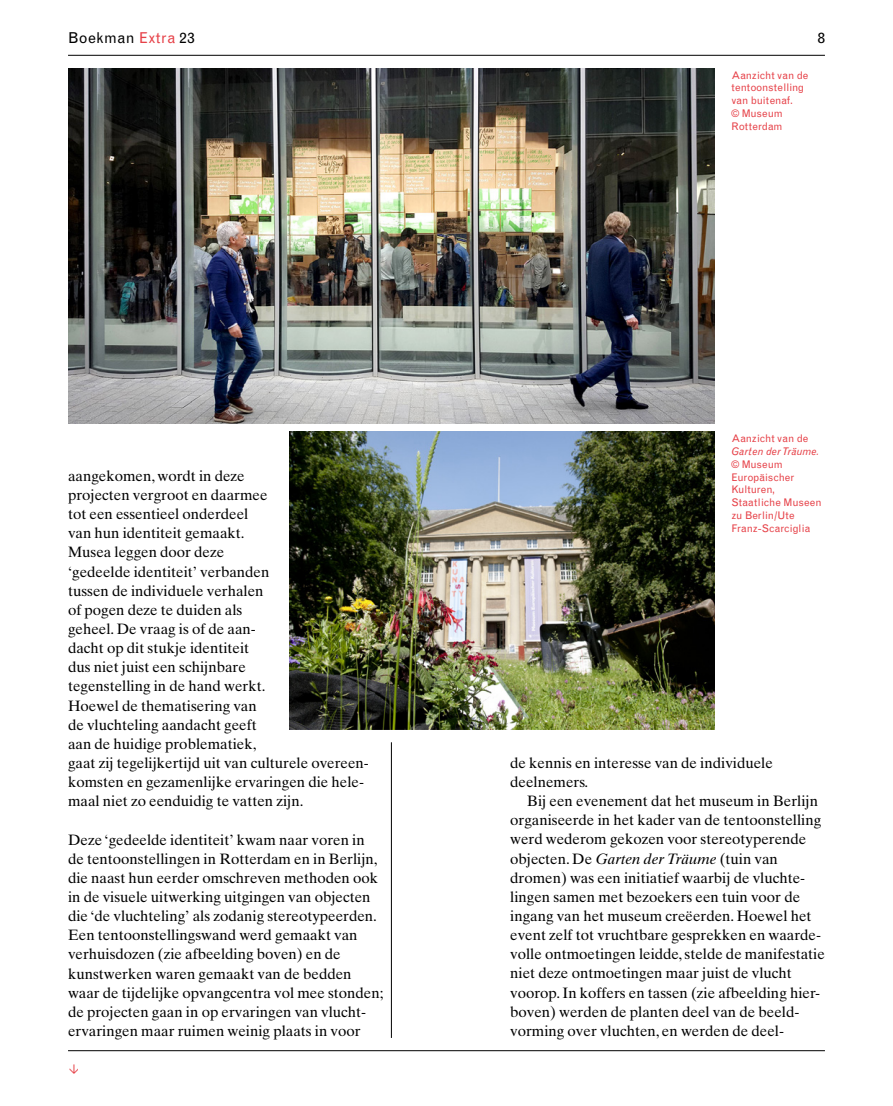
<style>
.page{position:relative;width:893px;height:1106px;background:#fff}
.page>*{position:absolute;margin:0;border:0;box-sizing:border-box;transform-origin:0 0}
.t1{font:15px/19.2px "Times Ten";color:#000}
.t2{font:15px "Grotesque";letter-spacing:.025em;color:#000}
.t3{font:10.5px/12.8px "Grotesque";color:#e64148}
.t4{font:italic 10.5px "Grotesque";color:#e64148}
.s1{color:#e64148}
.s2{font-family:"Times Ten Italic Os F"}
</style>
<div class="page">
<hr style="left:68px;top:55px;width:757px;height:1px;background:#000">
<hr style="left:391px;top:742px;width:1px;height:295px;background:#000">
<hr style="left:68px;top:1050px;width:757px;height:1px;background:#000">
<img style="left:68px;top:68px;width:646px;height:355px">
<img style="left:289px;top:432px;width:425px;height:297px">
<p class="t2" style="left:68px;top:29px;width:128px">Boekman <span class="s1">Extra</span> 23</p>
<p class="t2" style="left:818px;top:29px;width:9px">8</p>
<p class="t1" style="left:68px;top:466px;width:302px">aangekomen, wordt in deze<br>projecten vergroot en daarmee<br>tot een essentieel onderdeel<br>van hun identiteit gemaakt.<br>Musea leggen door deze<br>‘gedeelde identiteit’ verbanden<br>tussen de individuele verhalen<br>of pogen deze te duiden als<br>geheel. De vraag is of de aan-<br>dacht op dit stukje identiteit<br>dus niet juist een schijnbare<br>tegenstelling in de hand werkt.<br>Hoewel de thematisering van<br>de vluchteling aandacht geeft<br>aan de huidige problematiek,<br>gaat zij tegelijkertijd uit van culturele overeen&shy;komsten en gezamenlijke ervaringen die hele&shy;maal niet zo eenduidig te vatten zijn.</p>
<p class="t1" style="left:68px;top:829px;width:317px">Deze ‘gedeelde identiteit’ kwam naar voren in de tentoonstellingen in Rotterdam en in Berlijn, die naast hun eerder omschreven methoden ook in de visuele uitwerking uitgingen van objecten die ‘de vluchteling’ als zodanig stereotypeerden.<br>Een tentoonstellingswand werd gemaakt van verhuisdozen (zie afbeelding boven) en de kunstwerken waren gemaakt van de bedden waar de tijdelijke opvangcentra vol mee stonden; de projecten gaan in op ervaringen van vlucht&shy;ervaringen maar ruimen weinig plaats in voor</p>
<p class="t3" style="left:731px;top:69px;width:79px">Aanzicht van de tentoonstelling van buitenaf.<br>© Museum<br>Rotterdam</p>
<p class="t3" style="left:731px;top:432px;width:79px">Aanzicht van de</p>
<p class="t4" style="left:731px;top:445px;width:90px">Garten der Träume.</p>
<p class="t3" style="left:731px;top:458px;width:92px">© Museum<br>Europäischer<br>Kulturen,<br>Staatliche Museen zu Berlin/Ute<br>Franz-Scarciglia</p>
<p class="t1" style="left:510px;top:753px;width:264px">de kennis en interesse van de individuele deelnemers.</p>
<p class="t1" style="left:510px;top:791px;width:316px;text-indent:17px">Bij een evenement dat het museum in Berlijn organiseerde in het kader van de tentoonstelling werd wederom gekozen voor stereotyperende objecten. De <span class="s2">Garten der Träume</span> (tuin van dromen) was een initiatief waarbij de vluchte&shy;lingen samen met bezoekers een tuin voor de ingang van het museum creëerden. Hoewel het event zelf tot vruchtbare gesprekken en waarde&shy;volle ontmoetingen leidde, stelde de manifestatie niet deze ontmoetingen maar juist de vlucht voorop. In koffers en tassen (zie afbeelding hier&shy;boven) werden de planten deel van de beeld&shy;vorming over vluchten, en werden de deel-</p>
</div>
